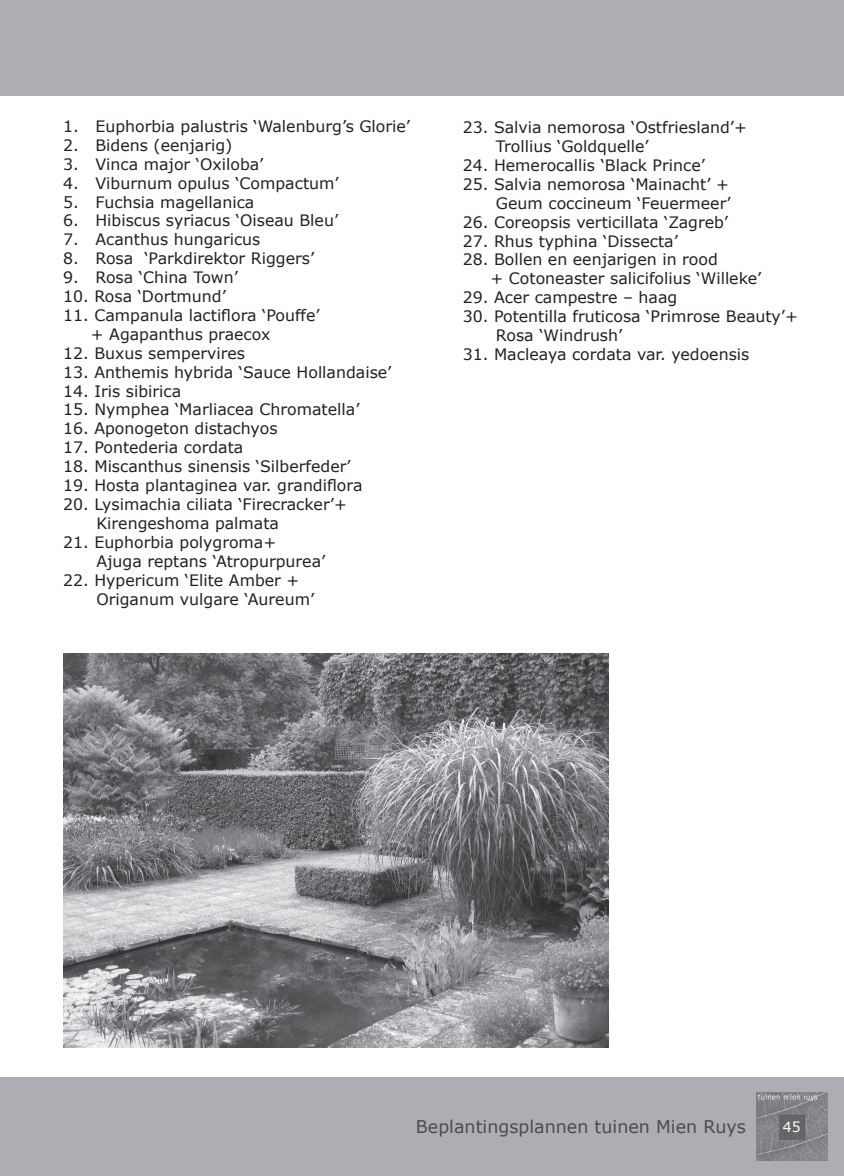
<style>
.page{position:relative;width:844px;height:1176px;background:#fff}
.page>*{position:absolute;margin:0;border:0;box-sizing:border-box;transform-origin:0 0}
.t1{font:17.5px "Verdana";color:#4b4c4d}
.t2{font:15.75px/18.9px "Verdana";color:#231f20}
.t3{font:14px "Verdana";color:#fff}
</style>
<div class="page">
<div style="left:0;top:1077px;width:843px;height:99px;background:#adaeb2"></div>
<div style="left:0;top:0;width:843px;height:96px;background:#adaeb2"></div>
<img style="left:756px;top:1093px;width:71px;height:68px">
<img style="left:63px;top:654px;width:545px;height:393px">
<p class="t2" style="left:63px;top:117px;width:348px">1. Euphorbia palustris ‘Walenburg’s Glorie’</p>
<p class="t2" style="left:63px;top:135px;width:171px">2. Bidens (eenjarig)</p>
<p class="t2" style="left:63px;top:154px;width:202px">3. Vinca major ‘Oxiloba’</p>
<p class="t2" style="left:63px;top:173px;width:277px">4. Viburnum opulus ‘Compactum’</p>
<p class="t2" style="left:63px;top:192px;width:193px">5. Fuchsia magellanica</p>
<p class="t2" style="left:63px;top:211px;width:276px">6. Hibiscus syriacus ‘Oiseau Bleu’</p>
<p class="t2" style="left:63px;top:230px;width:199px">7. Acanthus hungaricus</p>
<p class="t2" style="left:63px;top:249px;width:253px">8. Rosa ‘Parkdirektor Riggers’</p>
<p class="t2" style="left:63px;top:268px;width:176px">9. Rosa ‘China Town’</p>
<p class="t2" style="left:63px;top:287px;width:164px">10. Rosa ‘Dortmund’</p>
<p class="t2" style="left:91px;top:306px;width:230px;text-indent:-28px">11. Campanula lactiflora ‘Pouffe’ + Agapanthus praecox</p>
<p class="t2" style="left:63px;top:343px;width:183px">12. Buxus sempervires</p>
<p class="t2" style="left:63px;top:362px;width:330px">13. Anthemis hybrida ‘Sauce Hollandaise’</p>
<p class="t2" style="left:63px;top:381px;width:120px">14. Iris sibirica</p>
<p class="t2" style="left:63px;top:400px;width:298px">15. Nymphea ‘Marliacea Chromatella’</p>
<p class="t2" style="left:63px;top:419px;width:216px">16. Aponogeton distachyos</p>
<p class="t2" style="left:63px;top:438px;width:182px">17. Pontederia cordata</p>
<p class="t2" style="left:63px;top:457px;width:289px">18. Miscanthus sinensis ‘Silberfeder’</p>
<p class="t2" style="left:63px;top:476px;width:301px">19. Hosta plantaginea var. grandiflora</p>
<p class="t2" style="left:96px;top:495px;width:252px;text-indent:-33px">20. Lysimachia ciliata ‘Firecracker’+<br>Kirengeshoma palmata</p>
<p class="t2" style="left:96px;top:532px;width:230px;text-indent:-33px">21. Euphorbia polygroma+<br>Ajuga reptans ‘Atropurpurea’</p>
<p class="t2" style="left:96px;top:570px;width:219px;text-indent:-33px">22. Hypericum ‘Elite Amber +<br>Origanum vulgare ‘Aureum’</p>
<p class="t2" style="left:496px;top:118px;width:252px;text-indent:-33px">23. Salvia nemorosa ‘Ostfriesland’+<br>Trollius ‘Goldquelle’</p>
<p class="t2" style="left:462px;top:156px;width:244px">24. Hemerocallis ‘Black Prince’</p>
<p class="t2" style="left:462px;top:174px;width:269px;text-align:right">25. Salvia nemorosa ‘Mainacht’ +<br>Geum coccineum ‘Feuermeer’</p>
<p class="t2" style="left:462px;top:212px;width:267px">26. Coreopsis verticillata ‘Zagreb’</p>
<p class="t2" style="left:462px;top:231px;width:217px">27. Rhus typhina ‘Dissecta’</p>
<p class="t2" style="left:490px;top:250px;width:272px;text-indent:-28px">28. Bollen en eenjarigen in rood<br>+ Cotoneaster salicifolius ‘Willeke’</p>
<p class="t2" style="left:462px;top:288px;width:216px">29. Acer campestre – haag</p>
<p class="t2" style="left:496px;top:307px;width:303px;text-indent:-33px">30. Potentilla fruticosa ‘Primrose Beauty’+<br>Rosa ‘Windrush’</p>
<p class="t2" style="left:462px;top:345px;width:288px">31. Macleaya cordata var. yedoensis</p>
<p class="t1" style="left:416px;top:1114px;width:331px">Beplantingsplannen tuinen Mien Ruys</p>
<p class="t3" style="left:782px;top:1117px;width:19px">45</p>
</div>
